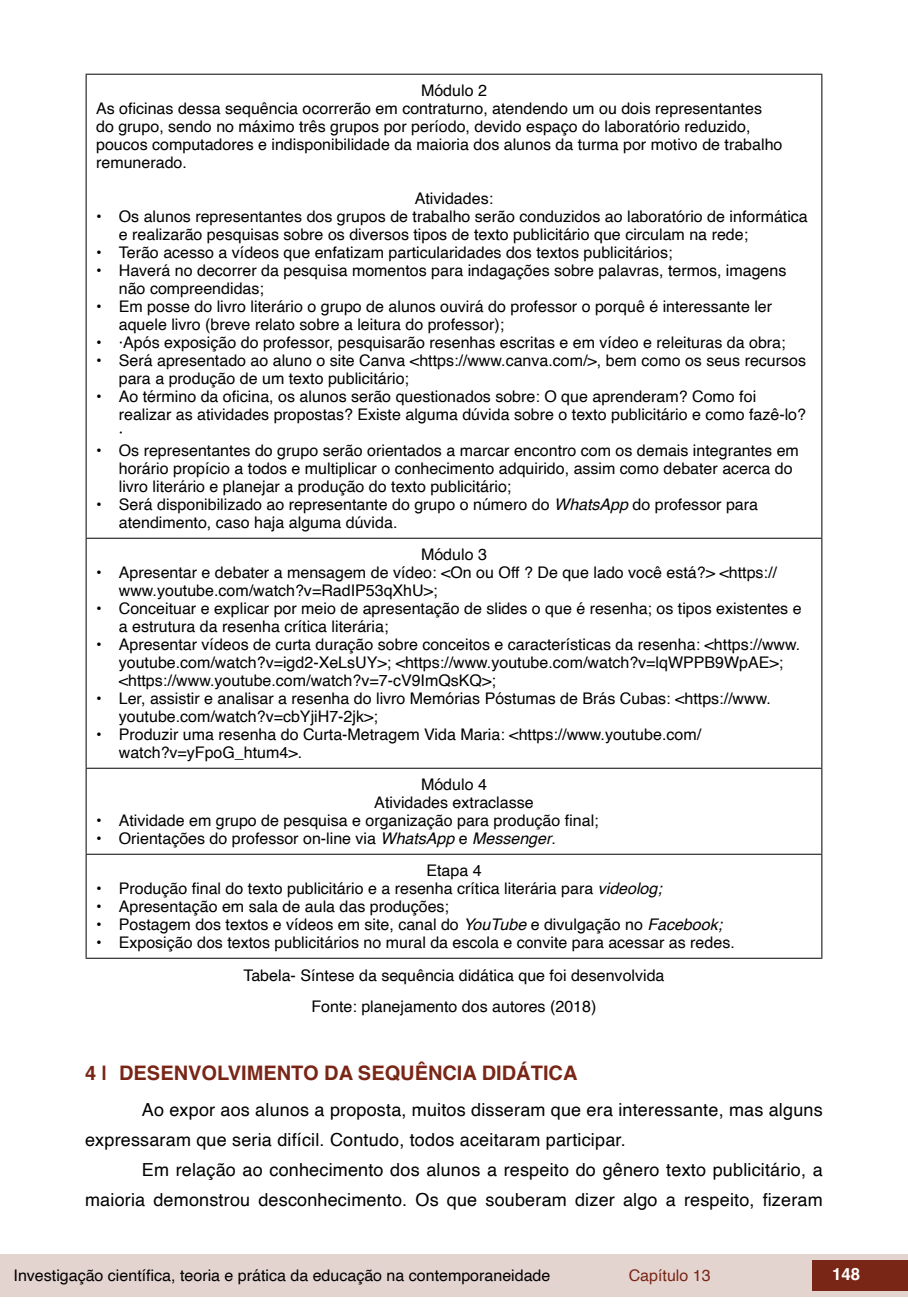
<style>
.page{position:relative;width:908px;height:1304px;background:#fff}
.page>*{position:absolute;margin:0;border:0;box-sizing:border-box;transform-origin:0 0}
.t1{font:700 20px "Helvetica";color:#7a2616}
.t2{font:18px/30px "Helvetica";letter-spacing:.01em;color:#000}
.t3{font:700 16.8px "Helvetica";color:#fff}
.t4{font:16px/18px "Helvetica";color:#000}
.t5{font:16px "Helvetica";color:#7a2616}
.s1{font-style:italic}
</style>
<div class="page">
<div style="left:0;top:1254px;width:906px;height:43px;background:#e4d4d0"></div>
<div style="left:812px;top:1261px;width:95px;height:30px;background:#7a2616"></div>
<hr style="left:86px;top:74px;width:736px;height:1px;background:#000">
<hr style="left:86px;top:75px;width:1px;height:463px;background:#000">
<hr style="left:821px;top:75px;width:1px;height:463px;background:#000">
<hr style="left:86px;top:538px;width:736px;height:1px;background:#000">
<hr style="left:86px;top:539px;width:1px;height:229px;background:#000">
<hr style="left:821px;top:539px;width:1px;height:229px;background:#000">
<hr style="left:86px;top:768px;width:736px;height:1px;background:#000">
<hr style="left:86px;top:769px;width:1px;height:85px;background:#000">
<hr style="left:821px;top:769px;width:1px;height:85px;background:#000">
<hr style="left:86px;top:854px;width:736px;height:1px;background:#000">
<hr style="left:86px;top:855px;width:1px;height:103px;background:#000">
<hr style="left:821px;top:855px;width:1px;height:103px;background:#000">
<hr style="left:86px;top:958px;width:736px;height:1px;background:#000">
<p class="t4" style="left:96px;top:82px;width:687px;text-indent:325px">Módulo 2<br>As oficinas dessa sequência ocorrerão em contraturno, atendendo um ou dois representantes do grupo, sendo no máximo três grupos por período, devido espaço do laboratório reduzido, poucos computadores e indisponibilidade da maioria dos alunos da turma por motivo de trabalho remunerado.</p>
<p class="t4" style="left:414px;top:190px;width:80px">Atividades:</p>
<p class="t4" style="left:119px;top:208px;width:690px;text-indent:-23px">• Os alunos representantes dos grupos de trabalho serão conduzidos ao laboratório de informática e realizarão pesquisas sobre os diversos tipos de texto publicitário que circulam na rede;</p>
<p class="t4" style="left:96px;top:244px;width:577px">• Terão acesso a vídeos que enfatizam particularidades dos textos publicitários;</p>
<p class="t4" style="left:119px;top:262px;width:668px;text-indent:-23px">• Haverá no decorrer da pesquisa momentos para indagações sobre palavras, termos, imagens não compreendidas;</p>
<p class="t4" style="left:119px;top:298px;width:654px;text-indent:-23px">• Em posse do livro literário o grupo de alunos ouvirá do professor o porquê é interessante ler aquele livro (breve relato sobre a leitura do professor);</p>
<p class="t4" style="left:96px;top:334px;width:690px">• ·Após exposição do professor, pesquisarão resenhas escritas e em vídeo e releituras da obra;</p>
<p class="t4" style="left:119px;top:352px;width:688px;text-indent:-23px">• Será apresentado ao aluno o site Canva &lt;https://www.canva.com/&gt;, bem como os seus recursos para a produção de um texto publicitário;</p>
<p class="t4" style="left:119px;top:388px;width:688px;text-indent:-23px">• Ao término da oficina, os alunos serão questionados sobre: O que aprenderam? Como foi realizar as atividades propostas? Existe alguma dúvida sobre o texto publicitário e como fazê-lo? ·</p>
<p class="t4" style="left:119px;top:442px;width:681px;text-indent:-23px">• Os representantes do grupo serão orientados a marcar encontro com os demais integrantes em horário propício a todos e multiplicar o conhecimento adquirido, assim como debater acerca do livro literário e planejar a produção do texto publicitário;</p>
<p class="t4" style="left:119px;top:496px;width:640px;text-indent:-23px">• Será disponibilizado ao representante do grupo o número do <span class="s1">WhatsApp</span> do professor para atendimento, caso haja alguma dúvida.</p>
<p class="t4" style="left:421px;top:546px;width:67px">Módulo 3</p>
<p class="t4" style="left:119px;top:564px;width:659px;text-indent:-23px">• Apresentar e debater a mensagem de vídeo: &lt;On ou Off ? De que lado você está?&gt; &lt;https:// www.youtube.com/watch?v=RadIP53qXhU&gt;;</p>
<p class="t4" style="left:119px;top:600px;width:684px;text-indent:-23px">• Conceituar e explicar por meio de apresentação de slides o que é resenha; os tipos existentes e a estrutura da resenha crítica literária;</p>
<p class="t4" style="left:119px;top:636px;width:682px;text-indent:-23px">• Apresentar vídeos de curta duração sobre conceitos e características da resenha: &lt;https://www. youtube.com/watch?v=igd2-XeLsUY&gt;; &lt;https://www.youtube.com/watch?v=lqWPPB9WpAE&gt;; &lt;https://www.youtube.com/watch?v=7-cV9ImQsKQ&gt;;</p>
<p class="t4" style="left:119px;top:690px;width:653px;text-indent:-23px">• Ler, assistir e analisar a resenha do livro Memórias Póstumas de Brás Cubas: &lt;https://www. youtube.com/watch?v=cbYjiH7-2jk&gt;;</p>
<p class="t4" style="left:119px;top:726px;width:583px;text-indent:-23px">• Produzir uma resenha do Curta-Metragem Vida Maria: &lt;https://www.youtube.com/ watch?v=yFpoG_htum4&gt;.</p>
<p class="t4" style="left:374px;top:776px;width:161px;text-align:center">Módulo 4<br>Atividades extraclasse</p>
<p class="t4" style="left:96px;top:812px;width:504px">• Atividade em grupo de pesquisa e organização para produção final;</p>
<p class="t4" style="left:426px;top:823px;width:131px;line-height:32px;text-indent:-330px">• Orientações do professor on-line via <span class="s1">WhatsApp</span> e <span class="s1">Messenger</span>.<br>Etapa 4</p>
<p class="t4" style="left:96px;top:880px;width:567px">• Produção final do texto publicitário e a resenha crítica literária para <span class="s1">videolog;</span></p>
<p class="t4" style="left:96px;top:898px;width:354px">• Apresentação em sala de aula das produções;</p>
<p class="t4" style="left:96px;top:916px;width:627px">• Postagem dos textos e vídeos em site, canal do <span class="s1">YouTube</span> e divulgação no <span class="s1">Facebook;</span></p>
<p class="t4" style="left:243px;top:927px;width:492px;line-height:33px;text-indent:-147px">• Exposição dos textos publicitários no mural da escola e convite para acessar as redes.<br>Tabela- Síntese da sequência didática que foi desenvolvida</p>
<p class="t4" style="left:311px;top:998px;width:286px">Fonte: planejamento dos autores (2018)</p>
<p class="t1" style="left:85px;top:1057px;width:493px">4 | DESENVOLVIMENTO DA SEQUÊNCIA DIDÁTICA</p>
<p class="t2" style="left:85px;top:1095px;width:738px;text-indent:57px">Ao expor aos alunos a proposta, muitos disseram que era interessante, mas alguns expressaram que seria difícil. Contudo, todos aceitaram participar.</p>
<p class="t2" style="left:85px;top:1155px;width:738px;text-align:right">Em relação ao conhecimento dos alunos a respeito do gênero texto publicitário, a maioria demonstrou desconhecimento. Os que souberam dizer algo a respeito, fizeram</p>
<p class="t4" style="left:14px;top:1267px;width:538px">Investigação científica, teoria e prática da educação na contemporaneidade</p>
<p class="t5" style="left:628px;top:1263px;width:83px">Capítulo 13</p>
<p class="t3" style="left:831px;top:1261px;width:30px">148</p>
</div>
